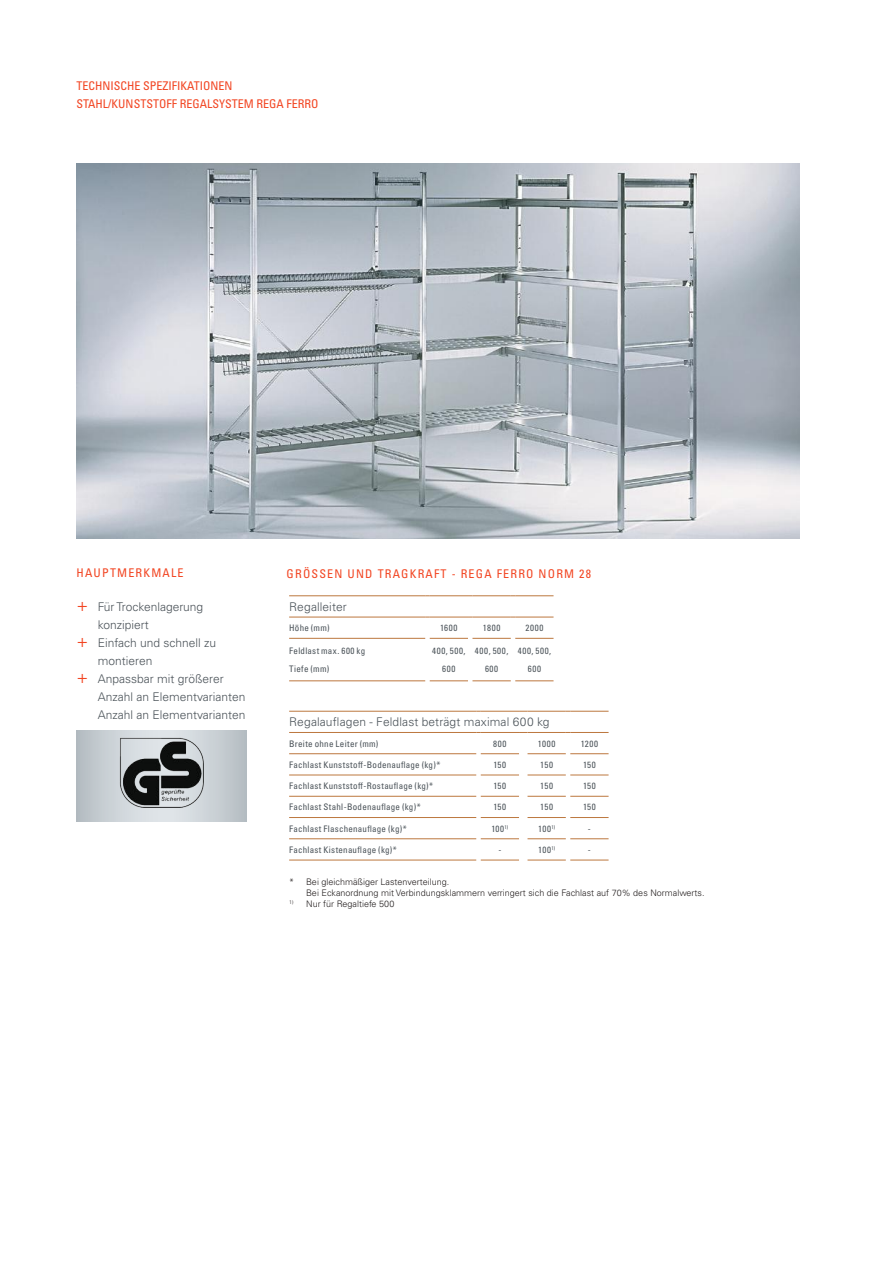
<style>
.page{position:relative;width:893px;height:1263px;background:#fff}
.page>*{position:absolute;margin:0;border:0;box-sizing:border-box;transform-origin:0 0}
.t1{font:300 12px "Univers LTCYR 45";color:#4b5359}
.t2{font:condensed 12px/18px "Univers LTCYR 57";color:#f24522}
.t3{font:condensed 12px "Univers LTCYR 57";letter-spacing:.1em;color:#f24522}
.t4{font:condensed 9px/18px "Univers LTCYR 57";letter-spacing:.03em;color:#4b5359}
.t5{font:300 9px/10.8px "Univers LTCYR 45";color:#241f1f}
.t6{font:condensed 9px/18px "Univers LTCYR 57";letter-spacing:.07em;color:#4b5359;text-align:center}
.s1{font-size:18px;color:#f24522}
</style>
<div class="page">
<img style="left:77px;top:164px;width:722px;height:375px">
<svg style="left:77px;top:730px;width:170px;height:92px;background:#c4cbd0"></svg>
<img style="left:115px;top:734px;width:92px;height:76px">
<hr style="left:289px;top:638px;width:136px;height:1px;background:#bc773e">
<hr style="left:430px;top:638px;width:38px;height:1px;background:#bc773e">
<hr style="left:472px;top:638px;width:39px;height:1px;background:#bc773e">
<hr style="left:515px;top:638px;width:39px;height:1px;background:#bc773e">
<hr style="left:289px;top:681px;width:136px;height:1px;background:#bc773e">
<hr style="left:430px;top:681px;width:38px;height:1px;background:#bc773e">
<hr style="left:472px;top:681px;width:39px;height:1px;background:#bc773e">
<hr style="left:515px;top:681px;width:39px;height:1px;background:#bc773e">
<hr style="left:289px;top:595px;width:136px;height:1px;background:#bc773e">
<hr style="left:430px;top:595px;width:38px;height:1px;background:#bc773e">
<hr style="left:472px;top:595px;width:39px;height:1px;background:#bc773e">
<hr style="left:515px;top:595px;width:39px;height:1px;background:#bc773e">
<hr style="left:289px;top:617px;width:136px;height:1px;background:#bc773e">
<hr style="left:430px;top:617px;width:38px;height:1px;background:#bc773e">
<hr style="left:472px;top:617px;width:39px;height:1px;background:#bc773e">
<hr style="left:515px;top:617px;width:39px;height:1px;background:#bc773e">
<hr style="left:289px;top:753px;width:187px;height:1px;background:#bc773e">
<hr style="left:481px;top:753px;width:38px;height:1px;background:#bc773e">
<hr style="left:527px;top:753px;width:39px;height:1px;background:#bc773e">
<hr style="left:570px;top:753px;width:39px;height:1px;background:#bc773e">
<hr style="left:289px;top:775px;width:187px;height:1px;background:#bc773e">
<hr style="left:481px;top:775px;width:38px;height:1px;background:#bc773e">
<hr style="left:527px;top:775px;width:39px;height:1px;background:#bc773e">
<hr style="left:570px;top:775px;width:39px;height:1px;background:#bc773e">
<hr style="left:289px;top:796px;width:187px;height:1px;background:#bc773e">
<hr style="left:481px;top:796px;width:38px;height:1px;background:#bc773e">
<hr style="left:527px;top:796px;width:39px;height:1px;background:#bc773e">
<hr style="left:570px;top:796px;width:39px;height:1px;background:#bc773e">
<hr style="left:289px;top:817px;width:187px;height:1px;background:#bc773e">
<hr style="left:481px;top:817px;width:38px;height:1px;background:#bc773e">
<hr style="left:527px;top:817px;width:39px;height:1px;background:#bc773e">
<hr style="left:570px;top:817px;width:39px;height:1px;background:#bc773e">
<hr style="left:289px;top:838px;width:187px;height:1px;background:#bc773e">
<hr style="left:481px;top:838px;width:38px;height:1px;background:#bc773e">
<hr style="left:527px;top:838px;width:39px;height:1px;background:#bc773e">
<hr style="left:570px;top:838px;width:39px;height:1px;background:#bc773e">
<hr style="left:289px;top:860px;width:187px;height:1px;background:#bc773e">
<hr style="left:481px;top:860px;width:38px;height:1px;background:#bc773e">
<hr style="left:527px;top:860px;width:39px;height:1px;background:#bc773e">
<hr style="left:570px;top:860px;width:39px;height:1px;background:#bc773e">
<hr style="left:289px;top:711px;width:187px;height:1px;background:#bc773e">
<hr style="left:481px;top:711px;width:38px;height:1px;background:#bc773e">
<hr style="left:527px;top:711px;width:39px;height:1px;background:#bc773e">
<hr style="left:570px;top:711px;width:39px;height:1px;background:#bc773e">
<hr style="left:289px;top:732px;width:187px;height:1px;background:#bc773e">
<hr style="left:481px;top:732px;width:38px;height:1px;background:#bc773e">
<hr style="left:527px;top:732px;width:39px;height:1px;background:#bc773e">
<hr style="left:570px;top:732px;width:39px;height:1px;background:#bc773e">
<h1 class="t2" style="left:77px;top:77px;width:243px">TECHNISCHE SPEZIFIKATIONEN<br>STAHL/KUNSTSTOFF REGALSYSTEM REGA FERRO</h1>
<h1 class="t3" style="left:77px;top:565px;width:109px">HAUPTMERKMALE</h1>
<h1 class="t1" style="left:77px;top:598px;width:128px"><span class="s1">+</span> Für Trockenlagerung</h1>
<h1 class="t1" style="left:98px;top:616px;width:53px">konzipiert</h1>
<h1 class="t1" style="left:77px;top:634px;width:141px"><span class="s1">+</span> Einfach und schnell zu</h1>
<h1 class="t1" style="left:98px;top:652px;width:56px">montieren</h1>
<h1 class="t1" style="left:77px;top:670px;width:149px"><span class="s1">+</span> Anpassbar mit größerer</h1>
<h1 class="t1" style="left:98px;top:688px;width:149px">Anzahl an Elementvarianten</h1>
<h1 class="t1" style="left:98px;top:706px;width:149px">Anzahl an Elementvarianten</h1>
<h1 class="t3" style="left:287px;top:566px;width:306px">GRÖSSEN UND TRAGKRAFT - REGA FERRO NORM 28</h1>
<h1 class="t1" style="left:289px;top:599px;width:59px">Regalleiter</h1>
<p class="t4" style="left:289px;top:619px;width:42px">Höhe (mm)</p>
<p class="t4" style="left:440px;top:619px;width:19px">1600</p>
<p class="t4" style="left:483px;top:619px;width:19px">1800</p>
<p class="t4" style="left:525px;top:619px;width:19px">2000</p>
<p class="t4" style="left:289px;top:642px;width:78px">Feldlast max. 600 kg<br>Tiefe (mm)</p>
<p class="t6" style="left:432px;top:642px;width:35px">400, 500,<br>600</p>
<p class="t6" style="left:475px;top:642px;width:35px">400, 500,<br>600</p>
<p class="t6" style="left:518px;top:642px;width:35px">400, 500,<br>600</p>
<h1 class="t1" style="left:289px;top:714px;width:262px">Regalauflagen - Feldlast beträgt maximal 600 kg</h1>
<p class="t4" style="left:289px;top:734px;width:91px">Breite ohne Leiter (mm)</p>
<p class="t4" style="left:493px;top:734px;width:15px">800</p>
<p class="t4" style="left:538px;top:734px;width:19px">1000</p>
<p class="t4" style="left:581px;top:734px;width:19px">1200</p>
<p class="t4" style="left:289px;top:755px;width:153px">Fachlast Kunststoff-Bodenauflage (kg)*</p>
<p class="t4" style="left:493px;top:755px;width:14px">150</p>
<p class="t4" style="left:540px;top:755px;width:14px">150</p>
<p class="t4" style="left:583px;top:755px;width:14px">150</p>
<p class="t4" style="left:289px;top:777px;width:146px">Fachlast Kunststoff-Rostauflage (kg)*</p>
<p class="t4" style="left:493px;top:777px;width:14px">150</p>
<p class="t4" style="left:540px;top:777px;width:14px">150</p>
<p class="t4" style="left:583px;top:777px;width:14px">150</p>
<p class="t4" style="left:289px;top:798px;width:133px">Fachlast Stahl-Bodenauflage (kg)*</p>
<p class="t4" style="left:493px;top:798px;width:14px">150</p>
<p class="t4" style="left:540px;top:798px;width:14px">150</p>
<p class="t4" style="left:583px;top:798px;width:14px">150</p>
<p class="t4" style="left:289px;top:819px;width:119px">Fachlast Flaschenauflage (kg)*</p>
<p class="t4" style="left:491px;top:819px;width:19px">100<sup>1)</sup></p>
<p class="t4" style="left:538px;top:819px;width:19px">100<sup>1)</sup></p>
<p class="t4" style="left:588px;top:819px;width:4px">-</p>
<p class="t4" style="left:289px;top:840px;width:109px">Fachlast Kistenauflage (kg)*</p>
<p class="t4" style="left:498px;top:840px;width:4px">-</p>
<p class="t4" style="left:538px;top:840px;width:19px">100<sup>1)</sup></p>
<p class="t4" style="left:588px;top:840px;width:4px">-</p>
<p class="t5" style="left:306px;top:876px;width:400px;text-indent:-17px">* Bei gleichmäßiger Lastenverteilung.<br>Bei Eckanordnung mit Verbindungsklammern verringert sich die Fachlast auf 70% des Normalwerts.</p>
<p class="t5" style="left:289px;top:898px;width:107px"><sup>1)</sup> Nur für Regaltiefe 500</p>
</div>
